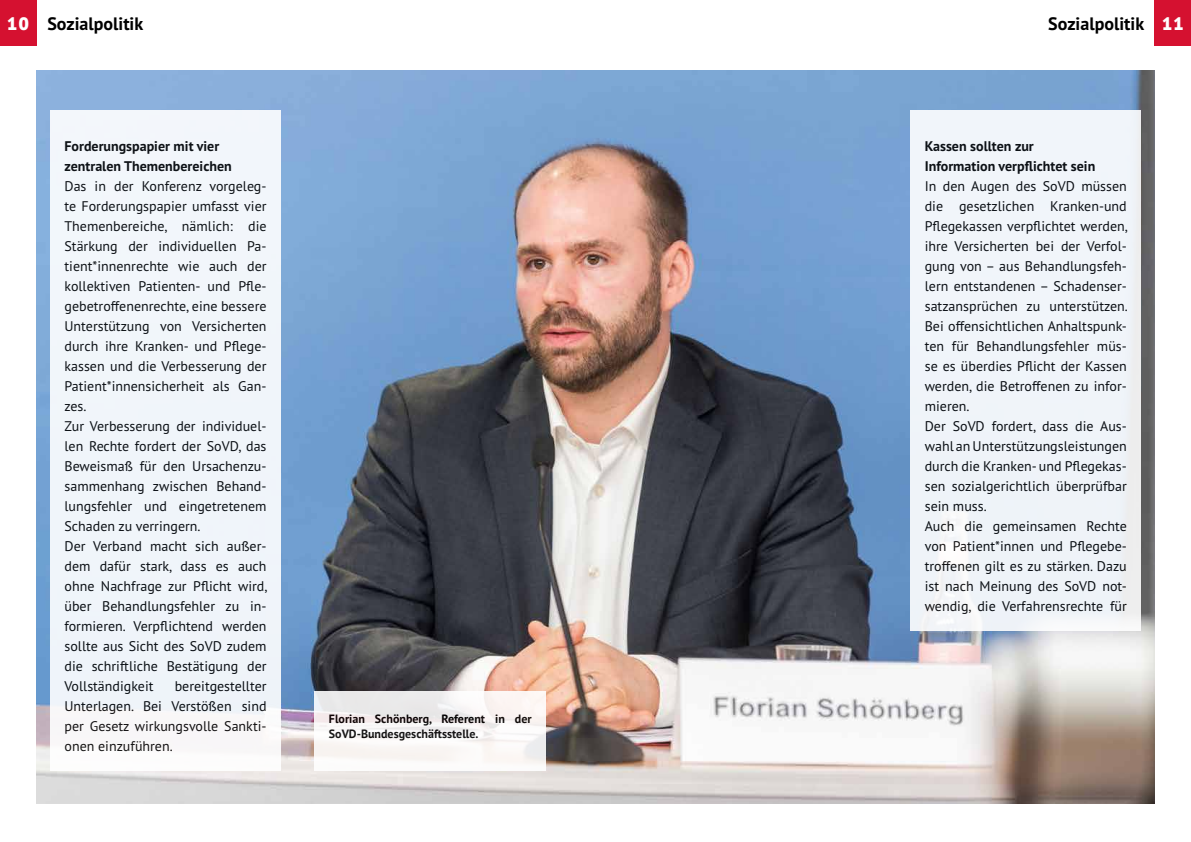
<style>
.page{position:relative;width:1191px;height:842px;background:#fff}
.page>*{position:absolute;margin:0;border:0;box-sizing:border-box;transform-origin:0 0}
.t1{font:700 18px "PT Sans Pro";color:#000}
.t2{font:14px/20px "PT Sans Pro";color:#000}
.t3{font:700 14px/20px "PT Sans Pro";color:#000}
.t4{font:700 12px/14.4px "PT Sans Pro";color:#000}
.s1{font-weight:900;color:#fff}
</style>
<div class="page">
<div style="left:0;top:0;width:36px;height:45px;background:#d51130"></div>
<div style="left:1155px;top:0;width:36px;height:45px;background:#d51130"></div>
<img style="left:36px;top:71px;width:1119px;height:733px">
<div style="left:50px;top:111px;width:231px;height:660px;background:#f1f5fa"></div>
<div style="left:910px;top:111px;width:231px;height:520px;background:#f0f4fa"></div>
<div style="left:315px;top:691px;width:231px;height:80px;background:linear-gradient(to bottom,#f0eded,#fdfaf9)"></div>
<p class="t1" style="left:7px;top:11px;width:138px"><span class="s1">10</span> Sozialpolitik</p>
<p class="t1" style="left:1048px;top:11px;width:137px">Sozialpolitik <span class="s1">11</span></p>
<p class="t3" style="left:64px;top:136px;width:169px">Forderungspapier mit vier zentralen Themenbereichen</p>
<p class="t2" style="left:64px;top:176px;width:205px">Das in der Konferenz vorgeleg&shy;te Forderungspapier umfasst vier<br>Themenbereiche, nämlich: die<br>Stärkung der individuellen Pa&shy;tient*innenrechte wie auch der kollektiven Patienten- und Pfle&shy;gebetroffenenrechte, eine bessere<br>Unterstützung von Versicherten durch ihre Kranken- und Pflege&shy;kassen und die Verbesserung der<br>Patient*innensicherheit als Gan&shy;zes.<br>Zur Verbesserung der individuel&shy;len Rechte fordert der SoVD, das<br>Beweismaß für den Ursachenzu&shy;sammenhang zwischen Behand&shy;lungsfehler und eingetretenem<br>Schaden zu verringern.<br>Der Verband macht sich außer&shy;dem dafür stark, dass es auch ohne Nachfrage zur Pflicht wird, über Behandlungsfehler zu in&shy;formieren. Verpflichtend werden sollte aus Sicht des SoVD zudem die schriftliche Bestätigung der<br>Vollständigkeit</p>
<p class="t2" style="left:64px;top:676px;width:203px;text-align:justify;text-indent:110px">bereitgestellter Unterlagen. Bei Verstößen sind per Gesetz wirkungsvolle Sankti&shy;onen einzuführen.</p>
<p class="t4" style="left:329px;top:712px;width:204px">Florian Schönberg, Referent in der<br>SoVD-Bundesgeschäftsstelle.</p>
<p class="t3" style="left:924px;top:136px;width:172px">Kassen sollten zur<br>Information verpflichtet sein</p>
<p class="t2" style="left:924px;top:176px;width:205px">In den Augen des SoVD müssen die gesetzlichen Kranken-und<br>Pflegekassen verpflichtet werden, ihre Versicherten bei der Verfol&shy;gung von – aus Behandlungsfeh&shy;lern entstandenen – Schadenser&shy;satzansprüchen zu unterstützen.<br>Bei offensichtlichen Anhaltspunk&shy;ten für Behandlungsfehler müs&shy;se es überdies Pflicht der Kassen werden, die Betroffenen zu infor&shy;mieren.<br>Der SoVD fordert, dass die Aus&shy;wahl an Unterstützungsleistungen durch die Kranken- und Pflegekas&shy;sen sozialgerichtlich überprüfbar sein muss.<br>Auch die gemeinsamen Rechte von Patient*innen und Pflegebe&shy;troffenen gilt es zu stärken. Dazu ist nach Meinung des SoVD not&shy;wendig, die Verfahrensrechte für</p>
</div>
